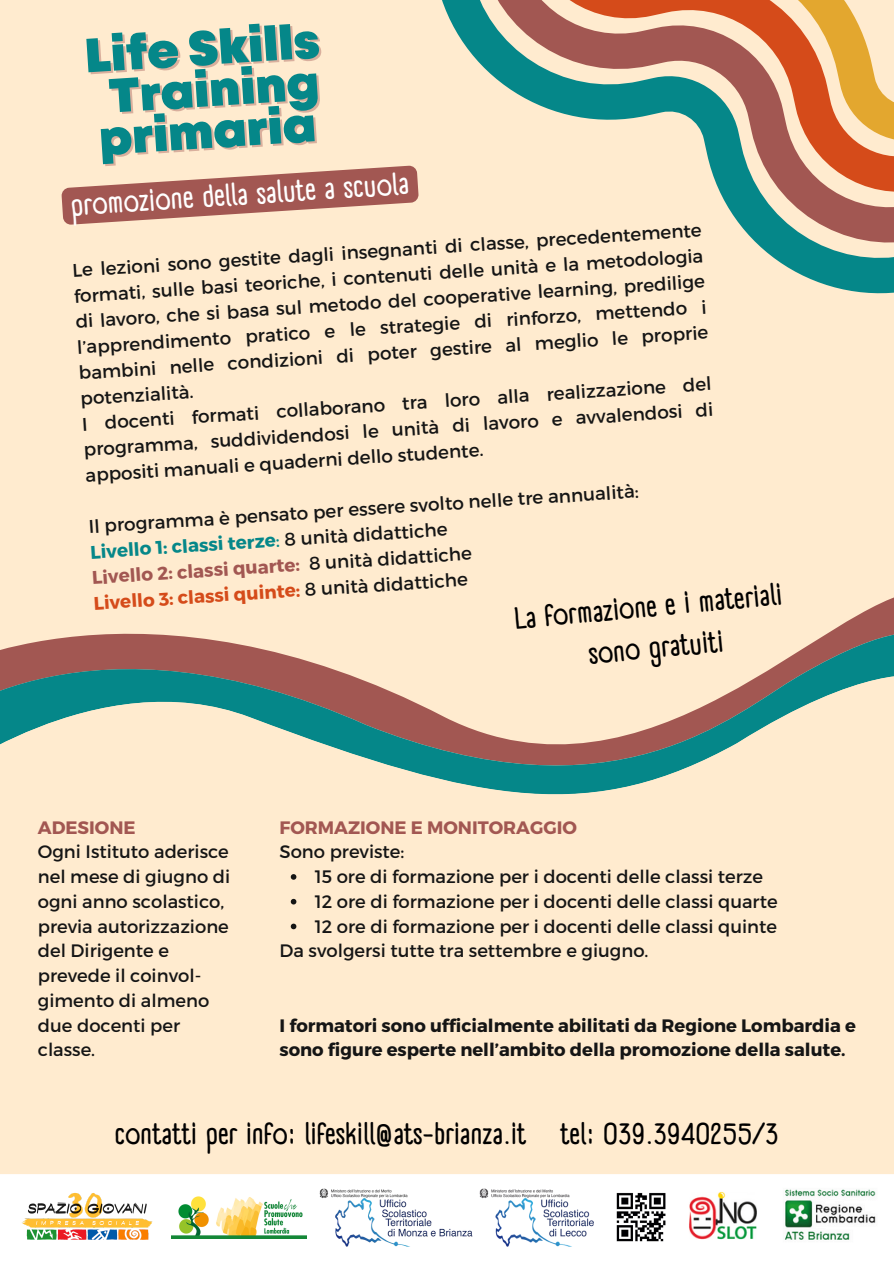
<style>
.page{position:relative;width:894px;height:1264px;background:#fff}
.page>*{position:absolute;margin:0;border:0;box-sizing:border-box;transform-origin:0 0}
.t1{font:900 47.85px/41.5px "Mont";color:#058789;text-align:justify}
.t2{font:700 30.45px "A Day Without Sun Text";color:#fff}
.t3{font:700 30px/41.5px "A Day Without Sun Text";color:#000;text-align:center}
.t4{font:18.45px/25.3px "Montserrat";color:#151515;text-align:justify}
.t5{font:700 18.45px "Montserrat";color:#a25752}
.t6{font:700 18.45px "Montserrat";color:#d54b1a}
.t7{font:700 18.45px "Montserrat";color:#058789}
.t8{font:18px/24.8px "Montserrat";color:#151515}
.t9{font:700 18px/24.8px "Montserrat";color:#151515}
.t10{font:700 18px "Montserrat";color:#a25752}
.s1{font-weight:400}
.s2{font-weight:400;color:#151515}
</style>
<div class="page">
<div style="left:0;top:0;width:893px;height:1263px;background:#ffebcf"></div>
<div style="left:0;top:1174px;width:893px;height:89px;background:#fff"></div>
<svg style="left:0;top:612px;width:893px;height:47px"></svg>
<svg style="left:0;top:659px;width:893px;height:271px"></svg>
<svg style="left:442px;top:0;width:451px;height:281px"></svg>
<svg style="left:61px;top:165px;width:358px;height:60px"></svg>
<svg style="left:291px;top:874px;width:5px;height:5px"></svg>
<svg style="left:291px;top:898px;width:5px;height:6px"></svg>
<svg style="left:291px;top:923px;width:5px;height:6px"></svg>
<img style="left:22px;top:1193px;width:131px;height:47px">
<img style="left:484px;top:1188px;width:110px;height:57px">
<img style="left:319px;top:1188px;width:165px;height:57px">
<img style="left:784px;top:1189px;width:92px;height:51px">
<img style="left:689px;top:1192px;width:68px;height:48px">
<img style="left:616px;top:1192px;width:50px;height:50px">
<img style="left:171px;top:1196px;width:41px;height:42px">
<img style="left:212px;top:1197px;width:94px;height:41px">
<p class="t1" style="left:83px;top:39px;width:236px;rotate:-4deg">Life Skills Training primaria</p>
<h2 class="t2" style="left:70px;top:187px;width:340px;rotate:-4deg">promozione della salute a scuola</h2>
<p class="t4" style="left:71px;top:259px;width:632px;rotate:-4deg">Le lezioni sono gestite dagli insegnanti di classe, precedentemente formati, sulle basi teoriche, i contenuti delle unità e la metodologia di lavoro, che si basa sul metodo del cooperative learning, predilige l’apprendimento pratico e le strategie di rinforzo, mettendo i bambini nelle condizioni di poter gestire al meglio le proprie potenzialità.</p>
<p class="t4" style="left:81px;top:412px;width:632px;rotate:-4deg">I docenti formati collaborano tra loro alla realizzazione del programma, suddividendosi le unità di lavoro e avvalendosi di appositi manuali e quaderni dello studente.</p>
<p class="t4" style="left:88px;top:514px;width:552px;rotate:-4deg">Il programma è pensato per essere svolto nelle tre annualità:</p>
<p class="t7" style="left:90px;top:540px;width:359px;rotate:-4deg">Livello 1: classi terze<span class="s1">:</span> <span class="s2">8 unità didattiche</span></p>
<p class="t5" style="left:91px;top:566px;width:382px;rotate:-4deg">Livello 2: classi quarte: <span class="s2">8 unità didattiche</span></p>
<p class="t6" style="left:93px;top:591px;width:376px;rotate:-4deg">Livello 3: classi quinte: <span class="s2">8 unità didattiche</span></p>
<h3 class="t3" style="left:512px;top:597px;width:270px;rotate:-5deg">La formazione e i materiali sono gratuiti</h3>
<h2 class="t10" style="left:38px;top:815px;width:99px">ADESIONE</h2>
<p class="t8" style="left:38px;top:838px;width:194px">Ogni Istituto aderisce nel mese di giugno di ogni anno scolastico, previa autorizzazione del Dirigente e prevede il coinvol&shy;gimento di almeno due docenti per classe.</p>
<p class="t10" style="left:279px;top:815px;width:299px">FORMAZIONE E MONITORAGGIO</p>
<p class="t8" style="left:279px;top:838px;width:126px">Sono previste:</p>
<p class="t8" style="left:314px;top:863px;width:449px">15 ore di formazione per i docenti delle classi terze</p>
<p class="t8" style="left:314px;top:888px;width:464px">12 ore di formazione per i docenti delle classi quarte</p>
<p class="t8" style="left:314px;top:913px;width:463px">12 ore di formazione per i docenti delle classi quinte</p>
<p class="t8" style="left:279px;top:937px;width:370px">Da svolgersi tutte tra settembre e giugno.</p>
<p class="t9" style="left:279px;top:1012px;width:577px">I formatori sono ufficialmente abilitati da Regione Lombardia e sono figure esperte nell’ambito della promozione della salute.</p>
<h2 class="t3" style="left:115px;top:1112px;width:665px">contatti per info: lifeskill@ats-brianza.it tel: 039.3940255/3</h2>
</div>
